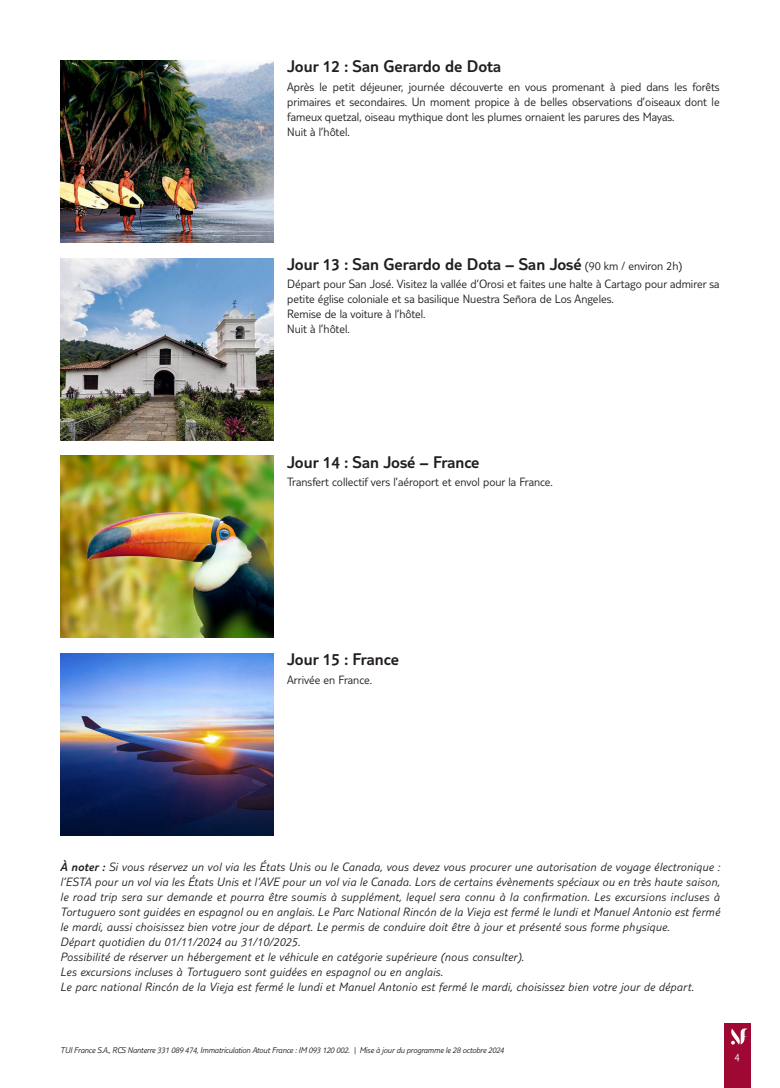
<style>
.page{position:relative;width:780px;height:1088px;background:#fff}
.page>*{position:absolute;margin:0;border:0;box-sizing:border-box;transform-origin:0 0}
.t1{font:300 17.5px "TUI Type";color:#231f20}
.t2{font:italic 300 12.5px/15px "TUI Type";letter-spacing:.02em;color:#231f20}
.t3{font:300 12.5px/15px "TUI Type";color:#231f20}
.t4{font:300 11.25px "TUI Type";color:#fff}
.t5{font:italic 300 8.75px "TUI Type";letter-spacing:-.02em;color:#231f20}
.s1{font-size:12.5px}
.s2{font-style:inherit}
</style>
<div class="page">
<div style="left:724px;top:1023px;width:26px;height:65px;background:#9e0832"></div>
<svg style="left:731px;top:1028px;width:17px;height:16px"></svg>
<img style="left:60px;top:60px;width:213px;height:182px">
<img style="left:60px;top:258px;width:213px;height:182px">
<img style="left:60px;top:456px;width:213px;height:182px">
<img style="left:60px;top:654px;width:213px;height:182px">
<h1 class="t1" style="left:287px;top:56px;width:215px">Jour 12 : San Gerardo de Dota</h1>
<p class="t3" style="left:287px;top:79px;width:434px">Après le petit déjeuner, journée découverte en vous promenant à pied dans les forêts primaires et secondaires. Un moment propice à de belles observations d’oiseaux dont le fameux quetzal, oiseau mythique dont les plumes ornaient les parures des Mayas.<br>Nuit à l’hôtel.</p>
<h1 class="t1" style="left:287px;top:254px;width:397px">Jour 13 : San Gerardo de Dota – San José <span class="s1">(90 km / environ 2h)</span></h1>
<p class="t3" style="left:287px;top:276px;width:434px">Départ pour San José. Visitez la vallée d’Orosi et faites une halte à Cartago pour admirer sa petite église coloniale et sa basilique Nuestra Señora de Los Angeles.<br>Remise de la voiture à l’hôtel.<br>Nuit à l’hôtel.</p>
<h1 class="t1" style="left:287px;top:452px;width:194px">Jour 14 : San José – France</h1>
<p class="t3" style="left:287px;top:474px;width:267px">Transfert collectif vers l’aéroport et envol pour la France.</p>
<h1 class="t1" style="left:287px;top:649px;width:113px">Jour 15 : France</h1>
<p class="t3" style="left:287px;top:672px;width:86px">Arrivée en France.</p>
<p class="t2" style="left:60px;top:859px;width:661px"><span class="s2">À noter :</span> Si vous réservez un vol via les États Unis ou le Canada, vous devez vous procurer une autorisation de voyage électronique : l’ESTA pour un vol via les États Unis et l’AVE pour un vol via le Canada. Lors de certains évènements spéciaux ou en très haute saison, le road trip sera sur demande et pourra être soumis à supplément, lequel sera connu à la confirmation. Les excursions incluses à Tortuguero sont guidées en espagnol ou en anglais. Le Parc National Rincón de la Vieja est fermé le lundi et Manuel Antonio est fermé le mardi, aussi choisissez bien votre jour de départ. Le permis de conduire doit être à jour et présenté sous forme physique.<br>Départ quotidien du 01/11/2024 au 31/10/2025.<br>Possibilité de réserver un hébergement et le véhicule en catégorie supérieure (nous consulter).<br>Les excursions incluses à Tortuguero sont guidées en espagnol ou en anglais.<br>Le parc national Rincón de la Vieja est fermé le lundi et Manuel Antonio est fermé le mardi, choisissez bien votre jour de départ.</p>
<p class="t5" style="left:60px;top:1045px;width:445px">TUI France S.A., RCS Nanterre 331 089 474, Immatriculation Atout France : IM 093 120 002. | Mise à jour du programme le 28 octobre 2024</p>
<p class="t4" style="left:734px;top:1050px;width:7px">4</p>
</div>
